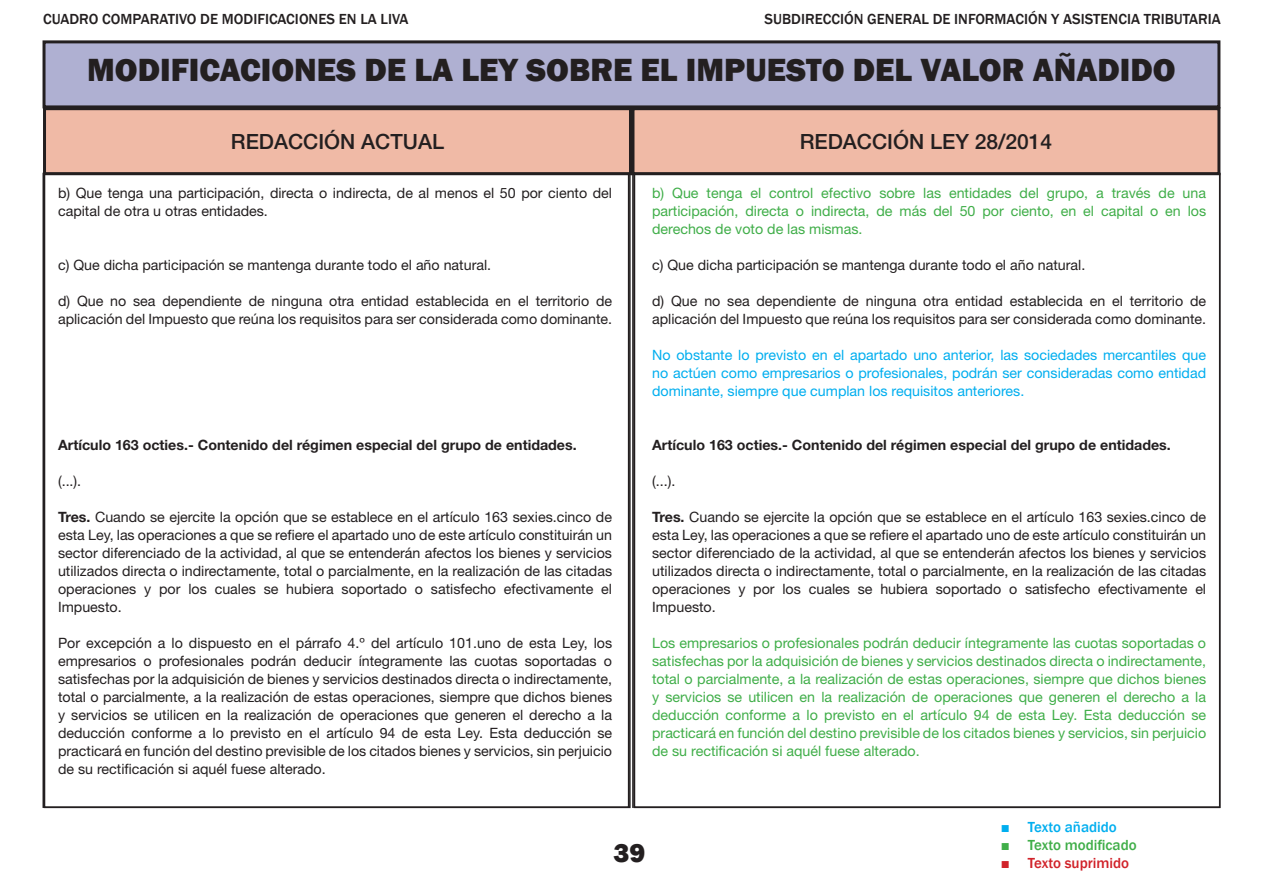
<style>
.page{position:relative;width:1263px;height:893px;background:#fff}
.page>*{position:absolute;margin:0;border:0;box-sizing:border-box;transform-origin:0 0}
.t1{font:800 33px "Franklin Gothic";color:#231f20}
.t2{font:800 27px "Franklin Gothic";color:#231f20}
.t3{font:500 21px "Helvetica Neue LT Std";color:#231f20}
.t4{font:500 15px "Franklin Gothic";color:#231f20}
.t5{font:500 15px "Franklin Gothic";color:#40ae49}
.t6{font:500 15px "Franklin Gothic";color:#d1232a}
.t7{font:500 15px "Franklin Gothic";color:#00aeef}
.Cuerpo_de_texto_Ley{font:14.25px/18px "Helvetica Neue LT Std";color:#231f20}
.Cuerpo_de_texto_Ley-2{font:14.25px/18px "Helvetica Neue LT Std";color:#40ae49;text-align:justify}
.Cuerpo_de_texto_Ley-3{font:14.25px/18px "Helvetica Neue LT Std";color:#00aeef;text-align:justify}
.Artículo_Indice{font:700 14.25px "Helvetica Neue LT Std";color:#231f20}
.s1{font-weight:700}
.s2{font-family:"Times New Roman";font-weight:700}
</style>
<div class="page">
<div style="left:44px;top:42px;width:1175px;height:65px;background:#afb0d2"></div>
<div style="left:43px;top:40px;width:1177px;height:68px;border:3px solid #231f20"></div>
<div style="left:633px;top:109px;width:586px;height:65px;background:#f0baa6"></div>
<div style="left:631px;top:107px;width:589px;height:68px;border:3px solid #231f20"></div>
<div style="left:45px;top:109px;width:585px;height:65px;background:#f0baa6"></div>
<div style="left:43px;top:107px;width:589px;height:68px;border:3px solid #231f20"></div>
<hr style="left:632px;top:173px;width:2px;height:635px;background:#231f20">
<p class="t4" style="left:43px;top:10px;width:367px">CUADRO COMPARATIVO DE MODIFICACIONES EN LA LIVA</p>
<p class="t4" style="left:764px;top:10px;width:458px">SUBDIRECCIÓN GENERAL DE INFORMACIÓN Y ASISTENCIA TRIBUTARIA</p>
<h1 class="t1" style="left:87px;top:49px;width:1090px">MODIFICACIONES DE LA LEY SOBRE EL IMPUESTO DEL VALOR AÑADIDO</h1>
<h3 class="t3" style="left:231px;top:129px;width:215px">REDACCIÓN ACTUAL</h3>
<h3 class="t3" style="left:800px;top:129px;width:254px">REDACCIÓN LEY 28/2014</h3>
<p class="Cuerpo_de_texto_Ley-2" style="left:652px;top:184px;width:556px">b) Que tenga el control efectivo sobre las entidades del grupo, a través de una participación, directa o indirecta, de más del 50 por ciento, en el capital o en los derechos de voto de las mismas.</p>
<p class="Cuerpo_de_texto_Ley" style="left:652px;top:256px;width:435px">c) Que dicha participación se mantenga durante todo el año natural.</p>
<p class="Cuerpo_de_texto_Ley" style="left:652px;top:292px;width:556px">d) Que no sea dependiente de ninguna otra entidad establecida en el territorio de aplicación del Impuesto que reúna los requisitos para ser considerada como dominante.</p>
<p class="Cuerpo_de_texto_Ley-3" style="left:652px;top:346px;width:556px">No obstante lo previsto en el apartado uno anterior, las sociedades mercantiles que no actúen como empresarios o profesionales, podrán ser consideradas como entidad dominante, siempre que cumplan los requisitos anteriores.</p>
<p class="Cuerpo_de_texto_Ley" style="left:58px;top:184px;width:556px">b) Que tenga una participación, directa o indirecta, de al menos el 50 por ciento del capital de otra u otras entidades.</p>
<p class="Cuerpo_de_texto_Ley" style="left:58px;top:256px;width:435px">c) Que dicha participación se mantenga durante todo el año natural.</p>
<p class="Cuerpo_de_texto_Ley" style="left:58px;top:292px;width:556px">d) Que no sea dependiente de ninguna otra entidad establecida en el territorio de aplicación del Impuesto que reúna los requisitos para ser considerada como dominante.</p>
<p class="Artículo_Indice" style="left:58px;top:436px;width:520px">Artículo 163 octies.- Contenido del régimen especial del grupo de entidades.</p>
<p class="Cuerpo_de_texto_Ley" style="left:58px;top:472px;width:25px">(...).</p>
<p class="Cuerpo_de_texto_Ley" style="left:58px;top:508px;width:556px;text-align:justify"><span class="s1">Tres.</span> Cuando se ejercite la opción que se establece en el artículo 163 sexies.cinco de esta Ley, las operaciones a que se refiere el apartado uno de este artículo constituirán un sector diferenciado de la actividad, al que se entenderán afectos los bienes y servicios utilizados directa o indirectamente, total o parcialmente, en la realización de las citadas operaciones y por los cuales se hubiera soportado o satisfecho efectivamente el Impuesto.</p>
<p class="Cuerpo_de_texto_Ley" style="left:58px;top:634px;width:556px;text-align:justify">Por excepción a lo dispuesto en el párrafo 4.º del artículo 101.uno de esta Ley, los empresarios o profesionales podrán deducir íntegramente las cuotas soportadas o satisfechas por la adquisición de bienes y servicios destinados directa o indirectamente, total o parcialmente, a la realización de estas operaciones, siempre que dichos bienes y servicios se utilicen en la realización de operaciones que generen el derecho a la deducción conforme a lo previsto en el artículo 94 de esta Ley. Esta deducción se practicará en función del destino previsible de los citados bienes y servicios, sin perjuicio de su rectificación si aquél fuese alterado.</p>
<p class="Artículo_Indice" style="left:652px;top:436px;width:520px">Artículo 163 octies.- Contenido del régimen especial del grupo de entidades.</p>
<p class="Cuerpo_de_texto_Ley" style="left:652px;top:472px;width:25px">(...).</p>
<p class="Cuerpo_de_texto_Ley" style="left:652px;top:508px;width:556px;text-align:justify"><span class="s1">Tres.</span> Cuando se ejercite la opción que se establece en el artículo 163 sexies.cinco de esta Ley, las operaciones a que se refiere el apartado uno de este artículo constituirán un sector diferenciado de la actividad, al que se entenderán afectos los bienes y servicios utilizados directa o indirectamente, total o parcialmente, en la realización de las citadas operaciones y por los cuales se hubiera soportado o satisfecho efectivamente el Impuesto.</p>
<p class="Cuerpo_de_texto_Ley-2" style="left:652px;top:634px;width:556px">Los empresarios o profesionales podrán deducir íntegramente las cuotas soportadas o satisfechas por la adquisición de bienes y servicios destinados directa o indirectamente, total o parcialmente, a la realización de estas operaciones, siempre que dichos bienes y servicios se utilicen en la realización de operaciones que generen el derecho a la deducción conforme a lo previsto en el artículo 94 de esta Ley. Esta deducción se practicará en función del destino previsible de los citados bienes y servicios, sin perjuicio de su rectificación si aquél fuese alterado.</p>
<h2 class="t2" style="left:613px;top:835px;width:33px">39</h2>
<p class="t7" style="left:1001px;top:817px;width:118px"><span class="s2">■</span> Texto añadido</p>
<p class="t5" style="left:1001px;top:835px;width:137px"><span class="s2">■</span> Texto modificado</p>
<p class="t6" style="left:1001px;top:853px;width:130px"><span class="s2">■</span> Texto suprimido</p>
</div>
